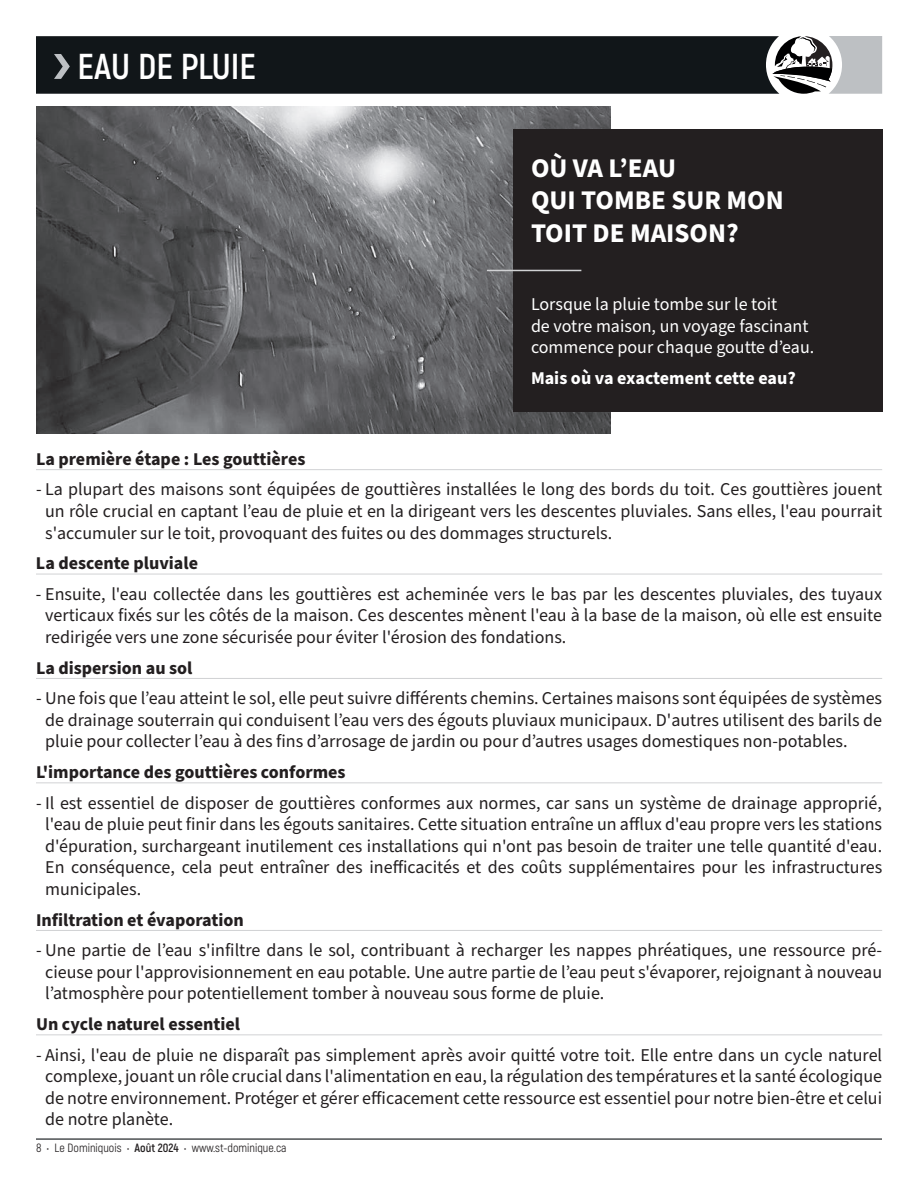
<style>
.page{position:relative;width:918px;height:1188px;background:#fff}
.page>*{position:absolute;margin:0;border:0;box-sizing:border-box;transform-origin:0 0}
.t1{font:700 36px "Akrobat";color:#fff}
.t2{font:700 27px/32.4px "Source Sans Pro";color:#fff}
.t3{font:18px/21.6px "Source Sans Pro";color:#231f20;text-align:justify}
.t4{font:700 18px "Source Sans Pro";color:#231f20}
.t5{font:18px/21.6px "Source Sans Pro";color:#fff}
.t6{font:700 18px "Source Sans Pro";letter-spacing:-.005em;color:#fff}
.t7{font:12px "Akrobat";color:#231f20}
.s1{font-weight:700}
</style>
<div class="page">
<hr style="left:36px;top:1139px;width:846px;height:1px;background:#111619">
<svg style="left:36px;top:36px;width:846px;height:58px"></svg>
<img style="left:36px;top:107px;width:575px;height:327px">
<hr style="left:36px;top:469px;width:846px;height:1px;background:#d1d2d4">
<hr style="left:36px;top:574px;width:846px;height:1px;background:#d1d2d4">
<hr style="left:36px;top:678px;width:846px;height:1px;background:#d1d2d4">
<hr style="left:36px;top:782px;width:846px;height:1px;background:#d1d2d4">
<hr style="left:36px;top:930px;width:846px;height:1px;background:#d1d2d4">
<hr style="left:36px;top:1034px;width:846px;height:1px;background:#d1d2d4">
<div style="left:513px;top:129px;width:369px;height:283px;background:#231f20"></div>
<hr style="left:487px;top:270px;width:94px;height:1px;background:#d1d2d4">
<h1 class="t1" style="left:78px;top:44px;width:180px">EAU DE PLUIE</h1>
<h2 class="t2" style="left:531px;top:153px;width:254px">OÙ VA L’EAU<br>QUI TOMBE SUR MON<br>TOIT DE MAISON?</h2>
<p class="t5" style="left:531px;top:294px;width:285px">Lorsque la pluie tombe sur le toit<br>de votre maison, un voyage fascinant commence pour chaque goutte d’eau.</p>
<p class="t6" style="left:531px;top:366px;width:266px">Mais où va exactement cette eau?</p>
<p class="t4" style="left:36px;top:447px;width:271px">La première étape : Les gouttières</p>
<p class="t3" style="left:45px;top:479px;width:839px;text-indent:-9px">- La plupart des maisons sont équipées de gouttières installées le long des bords du toit. Ces gouttières jouent un rôle crucial en captant l’eau de pluie et en la dirigeant vers les descentes pluviales. Sans elles, l'eau pourrait s'accumuler sur le toit, provoquant des fuites ou des dommages structurels.</p>
<p class="t4" style="left:36px;top:551px;width:164px">La descente pluviale</p>
<p class="t3" style="left:45px;top:584px;width:838px;text-indent:-9px">- Ensuite, l'eau collectée dans les gouttières est acheminée vers le bas par les descentes pluviales, des tuyaux verticaux fixés sur les côtés de la maison. Ces descentes mènent l'eau à la base de la maison, où elle est ensuite redirigée vers une zone sécurisée pour éviter l'érosion des fondations.</p>
<p class="t4" style="left:36px;top:655px;width:158px">La dispersion au sol</p>
<p class="t3" style="left:45px;top:688px;width:838px;text-indent:-9px">- Une fois que l’eau atteint le sol, elle peut suivre différents chemins. Certaines maisons sont équipées de systèmes de drainage souterrain qui conduisent l’eau vers des égouts pluviaux municipaux. D'autres utilisent des barils de pluie pour collecter l’eau à des fins d’arrosage de jardin ou pour d’autres usages domestiques non-potables.</p>
<p class="t4" style="left:36px;top:760px;width:311px">L'importance des gouttières conformes</p>
<p class="t3" style="left:45px;top:792px;width:839px;text-indent:-9px">- Il est essentiel de disposer de gouttières conformes aux normes, car sans un système de drainage approprié, l'eau de pluie peut finir dans les égouts sanitaires. Cette situation entraîne un afflux d'eau propre vers les stations d'épuration, surchargeant inutilement ces installations qui n'ont pas besoin de traiter une telle quantité d'eau.<br>En conséquence, cela peut entraîner des inefficacités et des coûts supplémentaires pour les infrastructures municipales.</p>
<p class="t4" style="left:36px;top:907px;width:209px">Infiltration et évaporation</p>
<p class="t3" style="left:45px;top:940px;width:838px;text-indent:-9px">- Une partie de l’eau s'infiltre dans le sol, contribuant à recharger les nappes phréatiques, une ressource pré&shy;cieuse pour l'approvisionnement en eau potable. Une autre partie de l’eau peut s'évaporer, rejoignant à nouveau l’atmosphère pour potentiellement tomber à nouveau sous forme de pluie.</p>
<p class="t4" style="left:36px;top:1012px;width:206px">Un cycle naturel essentiel</p>
<p class="t3" style="left:45px;top:1044px;width:838px;text-indent:-9px">- Ainsi, l'eau de pluie ne disparaît pas simplement après avoir quitté votre toit. Elle entre dans un cycle naturel complexe, jouant un rôle crucial dans l'alimentation en eau, la régulation des températures et la santé écologique de notre environnement. Protéger et gérer efficacement cette ressource est essentiel pour notre bien-être et celui de notre planète.</p>
<p class="t7" style="left:36px;top:1141px;width:252px">8 • Le Dominiquois • <span class="s1">Août 2024</span> • www.st-dominique.ca</p>
</div>
